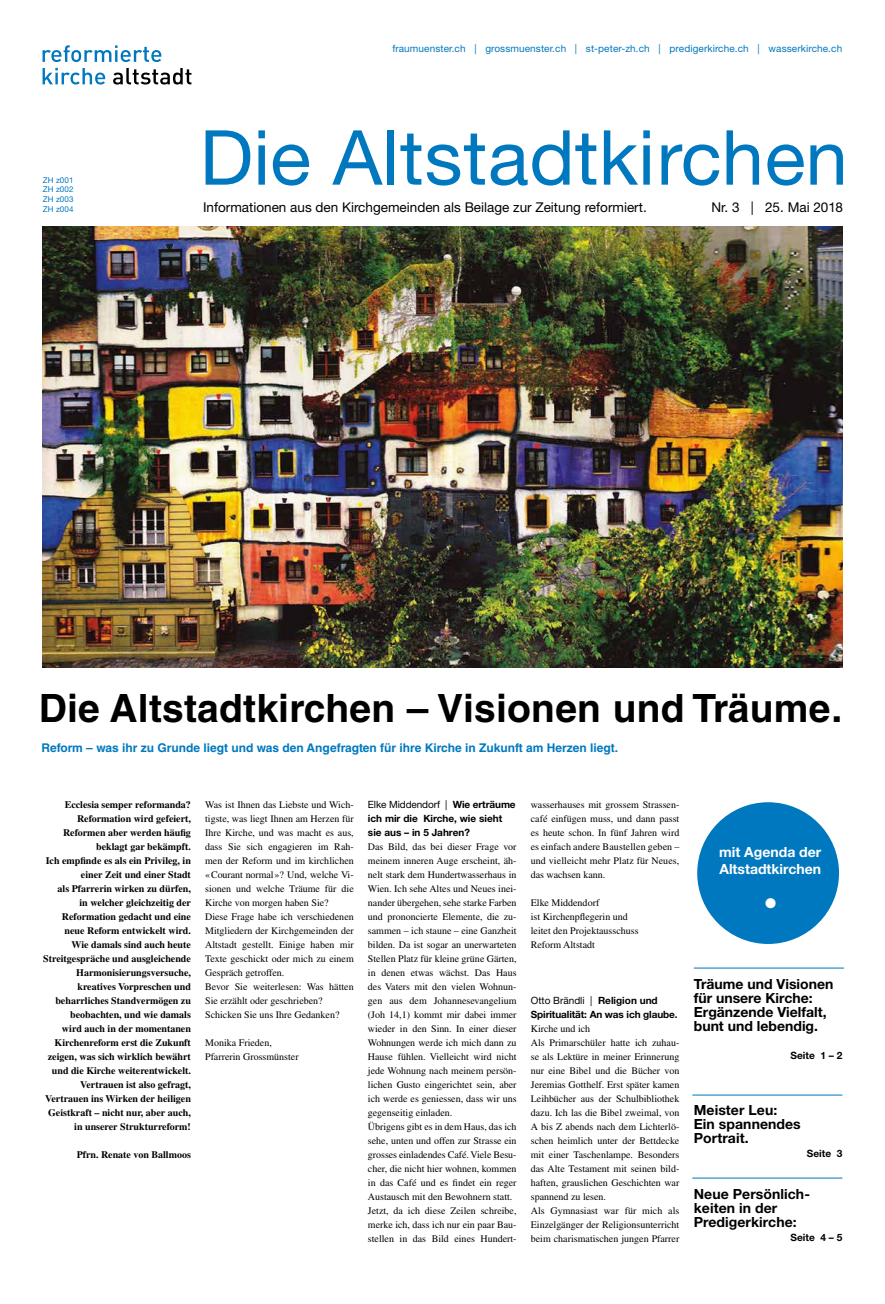
<style>
.page{position:relative;width:885px;height:1304px;background:#fff}
.page>*{position:absolute;margin:0;border:0;box-sizing:border-box;transform-origin:0 0}
.t1{font:76px "Helvetica Neue LT Std";color:#0078bf}
.t2{font:700 39px "Helvetica LT Std";letter-spacing:.005em;color:#000}
.t3{font:700 14px/14px "Helvetica Neue LT Std";letter-spacing:.005em;color:#000}
.t4{font:700 14px/16.8px "Helvetica Neue LT Std";color:#fff}
.t5{font:14px "Zapf Dingbats ITC";color:#fff}
.t6{font:13.5px "Helvetica Neue LT Std";color:#000}
.t7{font:700 12px "Helvetica LT Std";color:#0078bf}
.t8{font:700 10.1px "Helvetica Neue LT Std";color:#000}
.t9{font:10px/14px "Times LT Std";color:#000}
.t10{font:700 10px/14px "Times LT Std";color:#000;text-align:right}
.t11{font:700 10px/14px "Helvetica Neue LT Std";color:#000}
.t12{font:10px "Helvetica Neue LT Std";letter-spacing:.01em;color:#0078bf}
.t13{font:8px/9.6px "Helvetica Neue LT Std";letter-spacing:.01em;color:#0078bf;text-align:justify}
.s1{font-weight:400}
</style>
<div class="page">
<svg style="left:43px;top:45px;width:118px;height:17px"></svg>
<svg style="left:43px;top:68px;width:62px;height:17px"></svg>
<svg style="left:113px;top:68px;width:78px;height:17px"></svg>
<div style="left:697px;top:802px;width:141px;height:142px;background:#0078bf;border-radius:50%"></div>
<hr style="left:693px;top:968px;width:150px;height:1px;background:#0078bf">
<hr style="left:692px;top:1095px;width:150px;height:1px;background:#0078bf">
<hr style="left:692px;top:1178px;width:150px;height:1px;background:#0078bf">
<img style="left:43px;top:227px;width:799px;height:441px">
<p class="t13" style="left:43px;top:175px;width:32px">ZH z001<br>ZH z002<br>ZH z003<br>ZH z004</p>
<p class="t12" style="left:392px;top:43px;width:451px">fraumuenster.ch | grossmuenster.ch | st-peter-zh.ch | predigerkirche.ch | wasserkirche.ch</p>
<h1 class="t1" style="left:200px;top:112px;width:649px">Die Altstadtkirchen</h1>
<h3 class="t6" style="left:203px;top:199px;width:445px">Informationen aus den Kirchgemeinden als Beilage zur Zeitung reformiert.</h3>
<h3 class="t6" style="left:711px;top:199px;width:133px">Nr. 3 | 25. Mai 2018</h3>
<h2 class="t2" style="left:39px;top:684px;width:804px">Die Altstadtkirchen – Visionen und Träume.</h2>
<p class="t7" style="left:42px;top:740px;width:578px">Reform – was ihr zu Grunde liegt und was den Angefragten für ihre Kirche in Zukunft am Herzen liegt.</p>
<p class="t10" style="left:43px;top:797px;width:149px">Ecclesia semper reformanda?<br>Reformation wird gefeiert,<br>Reformen aber werden häufig beklagt gar bekämpft.<br>Ich empfinde es als ein Privileg, in einer Zeit und einer Stadt<br>als Pfarrerin wirken zu dürfen,<br>in welcher gleichzeitig der<br>Reformation gedacht und eine neue Reform entwickelt wird.<br>Wie damals sind auch heute<br>Streitgespräche und ausgleichende<br>Harmonisierungsversuche, kreatives Vorpreschen und beharrliches Standvermögen zu beobachten, und wie damals<br>wird auch in der momentanen<br>Kirchenreform erst die Zukunft zeigen, was sich wirklich bewährt und die Kirche weiterentwickelt.<br>Vertrauen ist also gefragt,<br>Vertrauen ins Wirken der heiligen<br>Geistkraft – nicht nur, aber auch, in unserer Strukturreform!</p>
<p class="t10" style="left:77px;top:1147px;width:116px">Pfrn. Renate von Ballmoos</p>
<p class="t9" style="left:205px;top:797px;width:150px">Was ist Ihnen das Liebste und Wich&shy;tigste, was liegt Ihnen am Herzen für<br>Ihre Kirche, und was macht es aus, dass Sie sich engagieren im Rah&shy;men der Reform und im kirchlichen «Courant normal»? Und, welche Vi&shy;sionen und welche Träume für die<br>Kirche von morgen haben Sie?<br>Diese Frage habe ich verschiedenen<br>Mitgliedern der Kirchgemeinden der<br>Altstadt gestellt. Einige haben mir<br>Texte geschickt oder mich zu einem<br>Gespräch getroffen.<br>Bevor Sie weiterlesen: Was hätten<br>Sie erzählt oder geschrieben?<br>Schicken Sie uns Ihre Gedanken?</p>
<p class="t9" style="left:205px;top:1035px;width:95px">Monika Frieden,<br>Pfarrerin Grossmünster</p>
<p class="t11" style="left:368px;top:797px;width:149px"><span class="s1">Elke Middendorf |</span> Wie erträume ich mir die Kirche, wie sieht sie aus – in 5 Jahren?</p>
<p class="t9" style="left:368px;top:840px;width:150px">Das Bild, das bei dieser Frage vor meinem inneren Auge erscheint, äh&shy;nelt stark dem Hundertwasserhaus in Wien. Ich sehe Altes und Neues inei&shy;nander übergehen, sehe starke Farben und prononcierte Elemente, die zu&shy;sammen – ich staune – eine Ganzheit bilden. Da ist sogar an unerwarteten Stellen Platz für kleine grüne Gärten, in denen etwas wächst. Das Haus des Vaters mit den vielen Wohnun&shy;gen aus dem Johannesevangelium (Joh 14,1) kommt mir dabei immer wieder in den Sinn. In einer dieser Wohnungen werde ich mich dann zu Hause fühlen. Vielleicht wird nicht jede Wohnung nach meinem persön&shy;lichen Gusto eingerichtet sein, aber ich werde es geniessen, dass wir uns gegenseitig einladen.<br>Übrigens gibt es in dem Haus, das ich sehe, unten und offen zur Strasse ein grosses einladendes Café. Viele Besu&shy;cher, die nicht hier wohnen, kommen in das Café und es findet ein reger Austausch mit den Bewohnern statt.<br>Jetzt, da ich diese Zeilen schreibe, merke ich, dass ich nur ein paar Bau&shy;stellen in das Bild eines Hundert-</p>
<p class="t9" style="left:530px;top:797px;width:150px;text-align:justify">wasserhauses mit grossem Strassen&shy;café einfügen muss, und dann passt es heute schon. In fünf Jahren wird es einfach andere Baustellen geben – und vielleicht mehr Platz für Neues, das wachsen kann.</p>
<p class="t9" style="left:530px;top:895px;width:109px">Elke Middendorf<br>ist Kirchenpflegerin und leitet den Projektausschuss<br>Reform Altstadt</p>
<p class="t11" style="left:530px;top:993px;width:148px"><span class="s1">Otto Brändli |</span> Religion und<br>Spiritualität: An was ich glaube.</p>
<p class="t9" style="left:530px;top:1021px;width:150px">Kirche und ich<br>Als Primarschüler hatte ich zuhau&shy;se als Lektüre in meiner Erinnerung nur eine Bibel und die Bücher von Jeremias Gotthelf. Erst später kamen Leihbücher aus der Schulbibliothek dazu. Ich las die Bibel zweimal, von A bis Z abends nach dem Lichterlö&shy;schen heimlich unter der Bettdecke mit einer Taschenlampe. Besonders das Alte Testament mit seinen bild&shy;haften, grauslichen Geschichten war spannend zu lesen.<br>Als Gymnasiast war für mich als Einzelgänger der Religionsunterricht beim charismatischen jungen Pfarrer</p>
<h3 class="t4" style="left:719px;top:844px;width:104px">mit Agenda der<br>Altstadtkirchen</h3>
<h3 class="t5" style="left:765px;top:896px;width:13px">●</h3>
<h3 class="t3" style="left:693px;top:976px;width:141px">Träume und Visionen für unsere Kirche:<br>Ergänzende Vielfalt, bunt und lebendig.</h3>
<p class="t8" style="left:790px;top:1049px;width:53px">Seite 1 – 2</p>
<h3 class="t3" style="left:693px;top:1102px;width:108px">Meister Leu:<br>Ein spannendes<br>Portrait.</h3>
<p class="t8" style="left:806px;top:1147px;width:37px">Seite 3</p>
<h3 class="t3" style="left:693px;top:1186px;width:118px">Neue Persönlich&shy;keiten in der<br>Predigerkirche:</h3>
<p class="t8" style="left:790px;top:1231px;width:53px">Seite 4 – 5</p>
</div>
